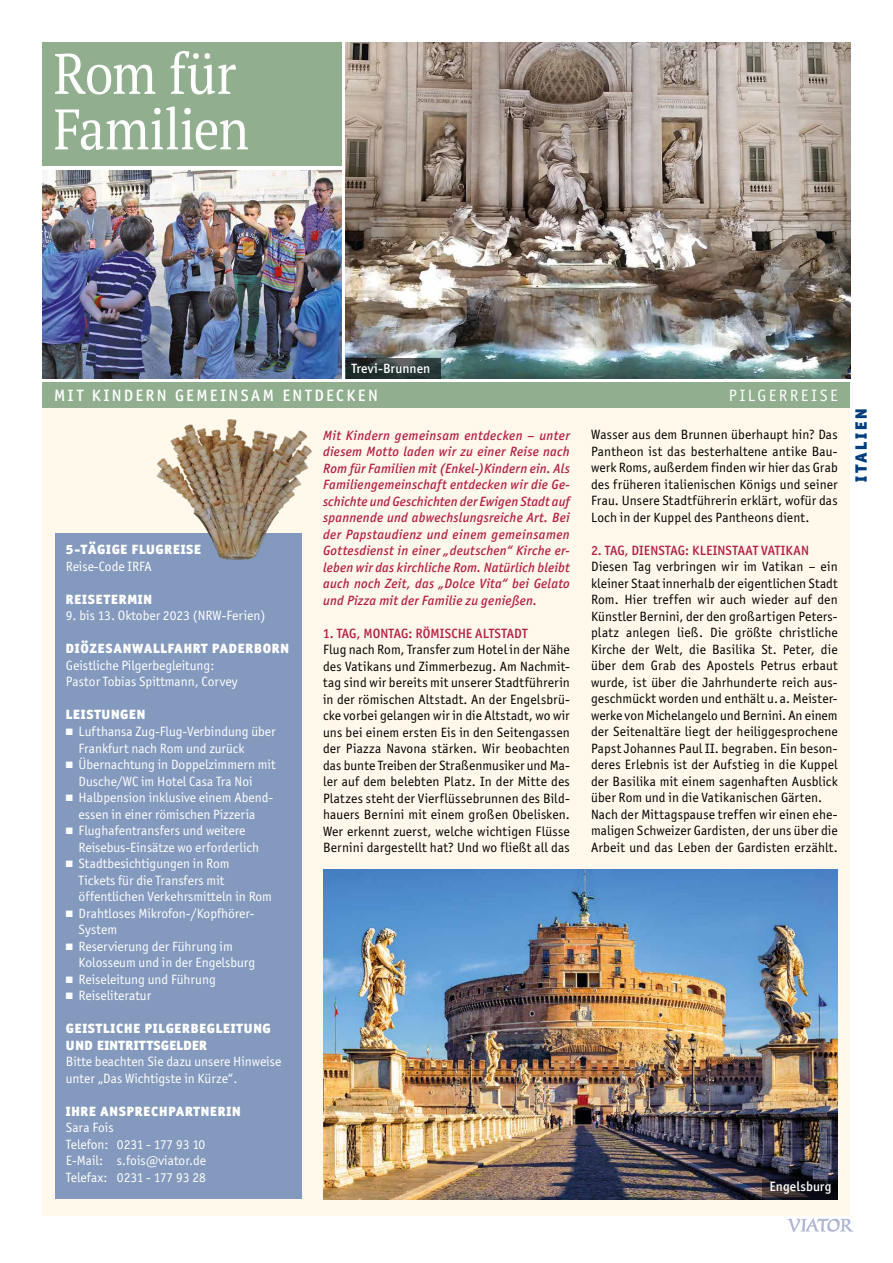
<style>
.page{position:relative;width:893px;height:1263px;background:#fff}
.page>*{position:absolute;margin:0;border:0;box-sizing:border-box;transform-origin:0 0}
.t1{font:57px/55.5px "PT Serif";letter-spacing:-.005em;color:#fff;scale:.9 1}
.t2{font:500 16.5px "Officina Sans ITC Std";letter-spacing:.15em;color:#fff}
.t3{font:16.5px "Officina Sans ITC Std";letter-spacing:.15em;color:#fff}
.t4{font:900 16.5px "Officina Sans ITC Std";letter-spacing:.16em;color:#003d7c}
.t5{font:13.5px/16.5px "Officina Sans ITC Std";letter-spacing:.01em;color:#000;text-align:justify}
.t6{font:13.5px/16.5px "Officina Sans ITC Std";color:#fff}
.t7{font:italic 500 13.5px/16.5px "Officina Sans ITC Std";letter-spacing:.015em;color:#b41e45;text-align:justify}
.t8{font:900 13.5px/16.5px "Officina Sans ITC Std";letter-spacing:.05em;color:#fff}
.t9{font:500 13.5px "Officina Sans ITC Std";letter-spacing:.005em;color:#b41e45}
.t10{font:500 13.5px "Officina Sans ITC Std";letter-spacing:.005em;color:#fff}
</style>
<div class="page">
<div style="left:43px;top:395px;width:807px;height:821px;background:#fff8eb"></div>
<svg style="left:787px;top:1218px;width:67px;height:14px"></svg>
<div style="left:43px;top:383px;width:807px;height:25px;background:#91ae8f"></div>
<div style="left:55px;top:533px;width:247px;height:666px;background:#8399bd"></div>
<img style="left:323px;top:869px;width:515px;height:330px">
<img style="left:43px;top:170px;width:299px;height:208px">
<div style="left:42px;top:43px;width:300px;height:123px;background:#91ae8f"></div>
<svg style="left:762px;top:1179px;width:76px;height:20px;background:#1b181e"></svg>
<img style="left:346px;top:43px;width:504px;height:335px">
<svg style="left:346px;top:358px;width:95px;height:20px;background:#2b3736"></svg>
<img style="left:156px;top:419px;width:156px;height:141px">
<h1 class="t1" style="left:54px;top:45px;width:219px">Rom für<br>Familien</h1>
<p class="t10" style="left:351px;top:360px;width:80px">Trevi-Brunnen</p>
<p class="t2" style="left:54px;top:386px;width:325px">MIT KINDERN GEMEINSAM ENTDECKEN</p>
<p class="t3" style="left:729px;top:385px;width:110px">PILGERREISE</p>
<p class="t8" style="left:66px;top:541px;width:137px">5-TÄGIGE FLUGREISE</p>
<p class="t6" style="left:66px;top:558px;width:87px">Reise-Code IRFA</p>
<p class="t8" style="left:66px;top:591px;width:88px">REISETERMIN</p>
<p class="t6" style="left:66px;top:608px;width:201px">9. bis 13. Oktober 2023 (NRW-Ferien)</p>
<p class="t8" style="left:66px;top:640px;width:225px">DIÖZESANWALLFAHRT PADERBORN</p>
<p class="t6" style="left:66px;top:657px;width:173px">Geistliche Pilgerbegleitung:<br>Pastor Tobias Spittmann, Corvey</p>
<p class="t8" style="left:66px;top:706px;width:81px">LEISTUNGEN</p>
<p class="t6" style="left:79px;top:723px;width:198px;text-indent:-13px">■ Lufthansa Zug-Flug-Verbindung über<br>Frankfurt nach Rom und zurück</p>
<p class="t6" style="left:79px;top:756px;width:198px;text-indent:-13px">■ Übernachtung in Doppelzimmern mit<br>Dusche/WC im Hotel Casa Tra Noi</p>
<p class="t6" style="left:66px;top:789px;width:208px;text-align:center">■ Halbpension inklusive einem Abend&shy;essen in einer römischen Pizzeria</p>
<p class="t6" style="left:79px;top:822px;width:182px;text-indent:-13px">■ Flughafentransfers und weitere<br>Reisebus-Einsätze wo erforderlich</p>
<p class="t6" style="left:79px;top:855px;width:195px;text-indent:-13px">■ Stadtbesichtigungen in Rom<br>Tickets für die Transfers mit öffentlichen Verkehrsmitteln in Rom</p>
<p class="t6" style="left:79px;top:905px;width:177px;text-indent:-13px">■ Drahtloses Mikrofon-/Kopfhörer-<br>System</p>
<p class="t6" style="left:79px;top:938px;width:178px;text-indent:-13px">■ Reservierung der Führung im<br>Kolosseum und in der Engelsburg</p>
<p class="t6" style="left:66px;top:971px;width:151px">■ Reiseleitung und Führung</p>
<p class="t6" style="left:66px;top:987px;width:87px">■ Reiseliteratur</p>
<p class="t8" style="left:66px;top:1020px;width:206px">GEISTLICHE PILGERBEGLEITUNG<br>UND EINTRITTSGELDER</p>
<p class="t6" style="left:66px;top:1053px;width:217px">Bitte beachten Sie dazu unsere Hinweise unter „Das Wichtigste in Kürze“.</p>
<p class="t8" style="left:66px;top:1102px;width:176px">IHRE ANSPRECHPARTNERIN</p>
<p class="t6" style="left:66px;top:1119px;width:142px">Sara Fois<br>Telefon: 0231 - 177 93 10<br>E-Mail: s.fois@viator.de<br>Telefax: 0231 - 177 93 28</p>
<p class="t7" style="left:323px;top:427px;width:248px">Mit Kindern gemeinsam entdecken – unter diesem Motto laden wir zu einer Reise nach Rom für Familien mit (Enkel-)Kindern ein. Als Familiengemeinschaft entdecken wir die Ge&shy;schichte und Geschichten der Ewigen Stadt auf spannende und abwechslungsreiche Art. Bei der Papstaudienz und einem gemeinsamen Gottesdienst in einer „deutschen“ Kirche er&shy;leben wir das kirchliche Rom. Natürlich bleibt auch noch Zeit, das „Dolce Vita“ bei Gelato und Pizza mit der Familie zu genießen.</p>
<p class="t9" style="left:323px;top:625px;width:206px">1. TAG, MONTAG: RÖMISCHE ALTSTADT</p>
<p class="t5" style="left:323px;top:641px;width:248px">Flug nach Rom, Transfer zum Hotel in der Nähe des Vatikans und Zimmerbezug. Am Nachmit&shy;tag sind wir bereits mit unserer Stadtführerin in der römischen Altstadt. An der Engelsbrü&shy;cke vorbei gelangen wir in die Altstadt, wo wir uns bei einem ersten Eis in den Seitengassen der Piazza Navona stärken. Wir beobachten das bunte Treiben der Straßenmusiker und Ma&shy;ler auf dem belebten Platz. In der Mitte des Platzes steht der Vierflüssebrunnen des Bild&shy;hauers Bernini mit einem großen Obelisken.<br>Wer erkennt zuerst, welche wichtigen Flüsse Bernini dargestellt hat? Und wo fließt all das</p>
<p class="t5" style="left:591px;top:426px;width:248px">Wasser aus dem Brunnen überhaupt hin? Das Pantheon ist das besterhaltene antike Bau&shy;werk Roms, außerdem finden wir hier das Grab des früheren italienischen Königs und seiner Frau. Unsere Stadtführerin erklärt, wofür das Loch in der Kuppel des Pantheons dient.</p>
<p class="t9" style="left:591px;top:542px;width:219px">2. TAG, DIENSTAG: KLEINSTAAT VATIKAN</p>
<p class="t5" style="left:591px;top:558px;width:248px;text-align:left">Diesen Tag verbringen wir im Vatikan – ein kleiner Staat innerhalb der eigentlichen Stadt Rom. Hier treffen wir auch wieder auf den Künstler Bernini, der den großartigen Peters&shy;platz anlegen ließ. Die größte christliche Kirche der Welt, die Basilika St. Peter, die über dem Grab des Apostels Petrus erbaut wurde, ist über die Jahrhunderte reich aus&shy;geschmückt worden und enthält u. a. Meister&shy;werke von Michelangelo und Bernini. An einem der Seitenaltäre liegt der heiliggesprochene Papst Johannes Paul II. begraben. Ein beson&shy;deres Erlebnis ist der Aufstieg in die Kuppel der Basilika mit einem sagenhaften Ausblick über Rom und in die Vatikanischen Gärten.<br>Nach der Mittagspause treffen wir einen ehe&shy;maligen Schweizer Gardisten, der uns über die Arbeit und das Leben der Gardisten erzählt.</p>
<p class="t10" style="left:770px;top:1178px;width:63px">Engelsburg</p>
<p class="t4" style="left:850px;top:482px;width:75px;rotate:-90deg">ITALIEN</p>
</div>
